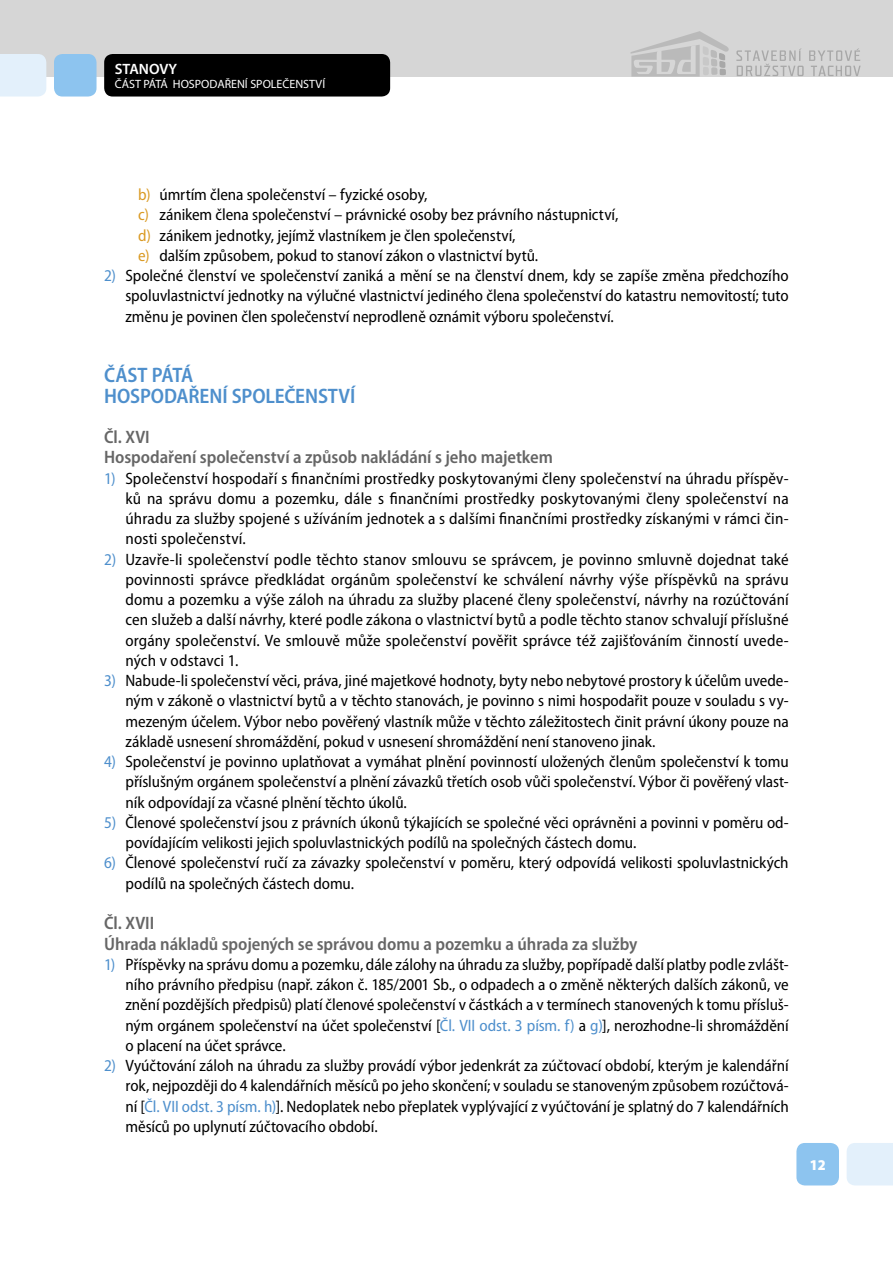
<style>
.page{position:relative;width:893px;height:1263px;background:#fff}
.page>*{position:absolute;margin:0;border:0;box-sizing:border-box;transform-origin:0 0}
.t1{font:600 semi-condensed 21px/20.2px "Myriad Pro";letter-spacing:-.005em;color:#4e8fcc}
.t2{font:600 semi-condensed 18px/20.2px "Myriad Pro";letter-spacing:-.005em;color:#666}
.t3{font:semi-condensed 16.5px/20.2px "Myriad Pro";color:#000;text-align:justify}
.t4{font:600 15px "Myriad Pro";color:#fff}
.t5{font:900 semi-condensed 15px "Myriad Pro";color:#fff}
.t6{font:12px "Myriad Pro";color:#fff}
.s1{color:#da9a23}
.s2{color:#4e8fcc}
</style>
<div class="page">
<div style="left:0;top:0;width:893px;height:77px;background:#d6d6d6"></div>
<div style="left:0;top:54px;width:46px;height:43px;background:#e3f0fb"></div>
<div style="left:847px;top:1143px;width:46px;height:42px;background:#e3f0fb"></div>
<div style="left:104px;top:54px;width:286px;height:43px;background:#000;border-radius:9px"></div>
<div style="left:54px;top:54px;width:43px;height:43px;background:#8dc4ef;border-radius:9px"></div>
<div style="left:796px;top:1143px;width:43px;height:42px;background:#8dc4ef;border-radius:9px"></div>
<svg style="left:630px;top:31px;width:99px;height:46px"></svg>
<svg style="left:736px;top:48px;width:125px;height:28px"></svg>
<p class="t4" style="left:115px;top:60px;width:64px">STANOVY</p>
<p class="t6" style="left:115px;top:78px;width:212px">ČÁST PÁTÁ HOSPODAŘENÍ SPOLEČENSTVÍ</p>
<p class="t3" style="left:138px;top:185px;width:482px;text-align:left"><span class="s1">b)</span> úmrtím člena společenství – fyzické osoby,<br><span class="s1">c)</span> zánikem člena společenství – právnické osoby bez právního nástupnictví, <span class="s1">d)</span> zánikem jednotky, jejímž vlastníkem je člen společenství,<br><span class="s1">e)</span> dalším způsobem, pokud to stanoví zákon o vlastnictví bytů.</p>
<p class="t3" style="left:125px;top:266px;width:665px;text-indent:-21px"><span class="s2">2)</span> Společné členství ve společenství zaniká a mění se na členství dnem, kdy se zapíše změna předchozího spoluvlastnictví jednotky na výlučné vlastnictví jediného člena společenství do katastru nemovitostí; tuto změnu je povinen člen společenství neprodleně oznámit výboru společenství.</p>
<p class="t1" style="left:104px;top:366px;width:253px">ČÁST PÁTÁ<br>HOSPODAŘENÍ SPOLEČENSTVÍ</p>
<p class="t2" style="left:104px;top:427px;width:450px">Čl. XVI<br>Hospodaření společenství a způsob nakládání s jeho majetkem</p>
<p class="t3" style="left:125px;top:468px;width:665px;text-indent:-21px"><span class="s2">1)</span> Společenství hospodaří s finančními prostředky poskytovanými členy společenství na úhradu příspěv&shy;ků na správu domu a pozemku, dále s finančními prostředky poskytovanými členy společenství na úhradu za služby spojené s užíváním jednotek a s dalšími finančními prostředky získanými v rámci čin&shy;nosti společenství.</p>
<p class="t3" style="left:125px;top:549px;width:665px;text-indent:-21px"><span class="s2">2)</span> Uzavře-li společenství podle těchto stanov smlouvu se správcem, je povinno smluvně dojednat také povinnosti správce předkládat orgánům společenství ke schválení návrhy výše příspěvků na správu domu a pozemku a výše záloh na úhradu za služby placené členy společenství, návrhy na rozúčtování cen služeb a další návrhy, které podle zákona o vlastnictví bytů a podle těchto stanov schvalují příslušné orgány společenství. Ve smlouvě může společenství pověřit správce též zajišťováním činností uvede&shy;ných v odstavci 1.</p>
<p class="t3" style="left:125px;top:671px;width:665px;text-indent:-21px"><span class="s2">3)</span> Nabude-li společenství věci, práva, jiné majetkové hodnoty, byty nebo nebytové prostory k účelům uvede&shy;ným v zákoně o vlastnictví bytů a v těchto stanovách, je povinno s nimi hospodařit pouze v souladu s vy&shy;mezeným účelem. Výbor nebo pověřený vlastník může v těchto záležitostech činit právní úkony pouze na základě usnesení shromáždění, pokud v usnesení shromáždění není stanoveno jinak.</p>
<p class="t3" style="left:125px;top:752px;width:665px;text-indent:-21px"><span class="s2">4)</span> Společenství je povinno uplatňovat a vymáhat plnění povinností uložených členům společenství k tomu příslušným orgánem společenství a plnění závazků třetích osob vůči společenství. Výbor či pověřený vlast&shy;ník odpovídají za včasné plnění těchto úkolů.</p>
<p class="t3" style="left:125px;top:813px;width:665px;text-indent:-21px"><span class="s2">5)</span> Členové společenství jsou z právních úkonů týkajících se společné věci oprávněni a povinni v poměru od&shy;povídajícím velikosti jejich spoluvlastnických podílů na společných částech domu.</p>
<p class="t3" style="left:125px;top:853px;width:665px;text-indent:-21px"><span class="s2">6)</span> Členové společenství ručí za závazky společenství v poměru, který odpovídá velikosti spoluvlastnických podílů na společných částech domu.</p>
<p class="t2" style="left:104px;top:913px;width:535px">Čl. XVII<br>Úhrada nákladů spojených se správou domu a pozemku a úhrada za služby</p>
<p class="t3" style="left:125px;top:954px;width:665px;text-indent:-21px"><span class="s2">1)</span> Příspěvky na správu domu a pozemku, dále zálohy na úhradu za služby, popřípadě další platby podle zvlášt&shy;ního právního předpisu (např. zákon č. 185/2001 Sb., o odpadech a o změně některých dalších zákonů, ve znění pozdějších předpisů) platí členové společenství v částkách a v termínech stanovených k tomu přísluš&shy;ným orgánem společenství na účet společenství [<span class="s2">Čl. VII odst. 3 písm. f)</span> a <span class="s2">g)</span>], nerozhodne-li shromáždění o placení na účet správce.</p>
<p class="t3" style="left:125px;top:1056px;width:665px;text-indent:-21px"><span class="s2">2)</span> Vyúčtování záloh na úhradu za služby provádí výbor jedenkrát za zúčtovací období, kterým je kalendářní rok, nejpozději do 4 kalendářních měsíců po jeho skončení; v souladu se stanoveným způsobem rozúčtová&shy;ní [<span class="s2">Čl. VII odst. 3 písm. h)</span>]. Nedoplatek nebo přeplatek vyplývající z vyúčtování je splatný do 7 kalendářních měsíců po uplynutí zúčtovacího období.</p>
<p class="t5" style="left:810px;top:1156px;width:18px">12</p>
</div>
